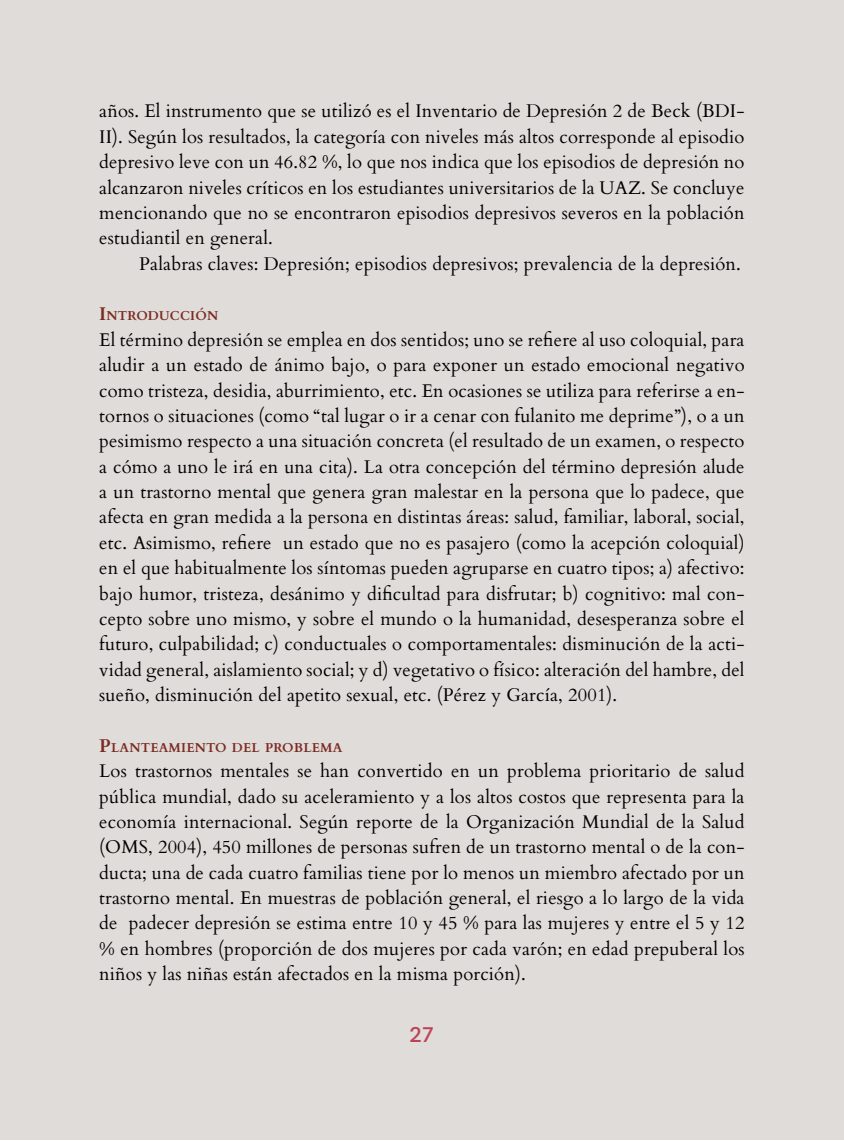
<style>
.page{position:relative;width:844px;height:1141px;background:#fff}
.page>*{position:absolute;margin:0;border:0;box-sizing:border-box;transform-origin:0 0}
.t1{font:700 21px "Caecilia LT Std";color:#bf4158}
.t2{font:18.38px/25.4px "Cardo";letter-spacing:.01em;color:#000;text-align:justify}
.t3{font:700 12.78px "Cardo";letter-spacing:.015em;color:#7c2b22}
.s1{font-size:18.38px}
</style>
<div class="page">
<div style="left:1px;top:1px;width:842px;height:1139px;background:#dfdcd9"></div>
<p class="t2" style="left:99px;top:98px;width:646px">años. El instrumento que se utilizó es el Inventario de Depresión 2 de Beck (BDI-II). Según los resultados, la categoría con niveles más altos corresponde al episodio depresivo leve con un 46.82 %, lo que nos indica que los episodios de depresión no alcanzaron niveles críticos en los estudiantes universitarios de la UAZ. Se concluye mencionando que no se encontraron episodios depresivos severos en la población estudiantil en general.</p>
<p class="t2" style="left:139px;top:250px;width:603px">Palabras claves: Depresión; episodios depresivos; prevalencia de la depresión.</p>
<p class="t3" style="left:99px;top:306px;width:120px"><span class="s1">I</span>NTRODUCCIÓN</p>
<p class="t2" style="left:99px;top:326px;width:646px">El término depresión se emplea en dos sentidos; uno se refiere al uso coloquial, para aludir a un estado de ánimo bajo, o para exponer un estado emocional negativo como tristeza, desidia, aburrimiento, etc. En ocasiones se utiliza para referirse a en&shy;tornos o situaciones (como “tal lugar o ir a cenar con fulanito me deprime”), o a un pesimismo respecto a una situación concreta (el resultado de un examen, o respecto a cómo a uno le irá en una cita). La otra concepción del término depresión alude a un trastorno mental que genera gran malestar en la persona que lo padece, que afecta en gran medida a la persona en distintas áreas: salud, familiar, laboral, social, etc. Asimismo, refiere un estado que no es pasajero (como la acepción coloquial) en el que habitualmente los síntomas pueden agruparse en cuatro tipos; a) afectivo: bajo humor, tristeza, desánimo y dificultad para disfrutar; b) cognitivo: mal con&shy;cepto sobre uno mismo, y sobre el mundo o la humanidad, desesperanza sobre el futuro, culpabilidad; c) conductuales o comportamentales: disminución de la acti&shy;vidad general, aislamiento social; y d) vegetativo o físico: alteración del hambre, del sueño, disminución del apetito sexual, etc. (Pérez y García, 2001).</p>
<p class="t3" style="left:99px;top:737px;width:245px"><span class="s1">P</span>LANTEAMIENTO DEL PROBLEMA</p>
<p class="t2" style="left:99px;top:757px;width:646px">Los trastornos mentales se han convertido en un problema prioritario de salud pública mundial, dado su aceleramiento y a los altos costos que representa para la economía internacional. Según reporte de la Organización Mundial de la Salud (OMS, 2004), 450 millones de personas sufren de un trastorno mental o de la con&shy;ducta; una de cada cuatro familias tiene por lo menos un miembro afectado por un trastorno mental. En muestras de población general, el riesgo a lo largo de la vida de padecer depresión se estima entre 10 y 45 % para las mujeres y entre el 5 y 12 % en hombres (proporción de dos mujeres por cada varón; en edad prepuberal los niños y las niñas están afectados en la misma porción).</p>
<p class="t1" style="left:409px;top:1022px;width:26px">27</p>
</div>
